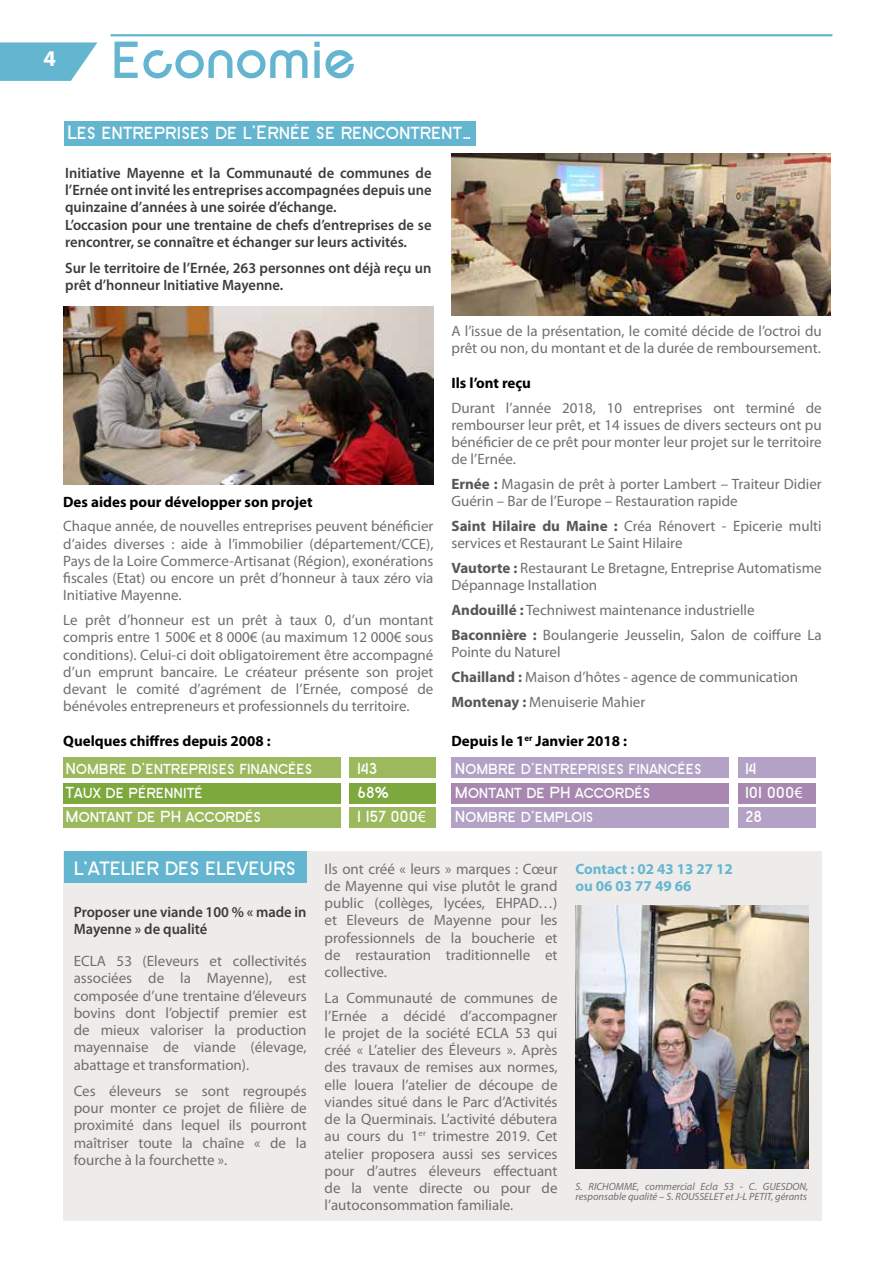
<style>
.page{position:relative;width:893px;height:1263px;background:#fff}
.page>*{position:absolute;margin:0;border:0;box-sizing:border-box;transform-origin:0 0}
.t1{font:700 53.25px "SF New Republic";color:#64b6d0}
.t2{font:700 22.5px "Myriad Pro";color:#fff}
.t3{font:700 20.1px "SF New Republic SC";color:#fff;scale:.95 1}
.t4{font:700 16.65px/24px "SF New Republic SC";color:#fff;scale:.95 1}
.t5{font:15px/17.2px "Myriad Pro";color:#706f6f;text-align:justify}
.t6{font:600 15px/17.2px "Myriad Pro";color:#3c3c3b}
.t7{font:700 15px "Myriad Pro";color:#000}
.t8{font:700 15px/17.2px "Myriad Pro";color:#64b6d0}
.t9{font:italic 10.5px/10.5px "Myriad Pro";color:#706f6f}
.s1{font-weight:700;color:#575756}
.s2{font-family:"Myriad Pro";font-weight:400}
</style>
<div class="page">
<div style="left:63px;top:851px;width:759px;height:370px;background:#eeeceb"></div>
<svg style="left:0;top:42px;width:97px;height:39px;background:#7ac0d6"></svg>
<hr style="left:111px;top:34px;width:721px;height:2px;background:#64b6d0">
<div style="left:65px;top:121px;width:411px;height:24px;background:#64b6d0"></div>
<div style="left:65px;top:851px;width:242px;height:32px;background:#64b6d0"></div>
<img style="left:63px;top:307px;width:370px;height:178px">
<img style="left:451px;top:154px;width:380px;height:161px">
<div style="left:63px;top:757px;width:278px;height:21px;background:#9cb95e"></div>
<div style="left:451px;top:757px;width:278px;height:21px;background:#b3a2c5"></div>
<div style="left:350px;top:757px;width:86px;height:21px;background:#9cb95e"></div>
<div style="left:738px;top:757px;width:78px;height:21px;background:#b3a2c5"></div>
<div style="left:63px;top:783px;width:278px;height:20px;background:#7ca83e"></div>
<div style="left:451px;top:783px;width:278px;height:20px;background:#a888b1"></div>
<div style="left:350px;top:783px;width:86px;height:20px;background:#7ca83e"></div>
<div style="left:738px;top:783px;width:78px;height:20px;background:#a888b1"></div>
<div style="left:63px;top:807px;width:278px;height:21px;background:#9cb95e"></div>
<div style="left:451px;top:807px;width:278px;height:21px;background:#b3a2c5"></div>
<div style="left:350px;top:807px;width:86px;height:21px;background:#9cb95e"></div>
<div style="left:738px;top:807px;width:78px;height:21px;background:#b3a2c5"></div>
<img style="left:575px;top:905px;width:233px;height:263px">
<h2 class="t2" style="left:44px;top:44px;width:14px">4</h2>
<h1 class="t1" style="left:111px;top:31px;width:247px">Economie</h1>
<h3 class="t3" style="left:67px;top:122px;width:427px">Les entreprises de l’Ernée se rencontrent…</h3>
<p class="t6" style="left:65px;top:164px;width:368px">Initiative Mayenne et la Communauté de communes de l’Ernée ont invité les entreprises accompagnées depuis une quinzaine d’années à une soirée d’échange.<br>L’occasion pour une trentaine de chefs d’entreprises de se rencontrer, se connaître et échanger sur leurs activités.</p>
<p class="t6" style="left:65px;top:259px;width:368px">Sur le territoire de l’Ernée, 263 personnes ont déjà reçu un prêt d’honneur Initiative Mayenne.</p>
<p class="t7" style="left:63px;top:492px;width:251px">Des aides pour développer son projet</p>
<p class="t5" style="left:63px;top:517px;width:372px">Chaque année, de nouvelles entreprises peuvent bénéficier d’aides diverses : aide à l’immobilier (département/CCE), Pays de la Loire Commerce-Artisanat (Région), exonérations fiscales (Etat) ou encore un prêt d’honneur à taux zéro via Initiative Mayenne.</p>
<p class="t5" style="left:63px;top:611px;width:372px">Le prêt d’honneur est un prêt à taux 0, d’un montant compris entre 1 500€ et 8 000€ (au maximum 12 000€ sous conditions). Celui-ci doit obligatoirement être accompagné d’un emprunt bancaire. Le créateur présente son projet devant le comité d’agrément de l’Ernée, composé de bénévoles entrepreneurs et professionnels du territoire.</p>
<p class="t7" style="left:63px;top:731px;width:209px">Quelques chiffres depuis 2008 :</p>
<p class="t5" style="left:451px;top:322px;width:372px">A l’issue de la présentation, le comité décide de l’octroi du prêt ou non, du montant et de la durée de remboursement.</p>
<p class="t7" style="left:451px;top:373px;width:81px">Ils l’ont reçu</p>
<p class="t5" style="left:451px;top:399px;width:372px">Durant l’année 2018, 10 entreprises ont terminé de rembourser leur prêt, et 14 issues de divers secteurs ont pu bénéficier de ce prêt pour monter leur projet sur le territoire de l’Ernée.</p>
<p class="t5" style="left:451px;top:475px;width:372px"><span class="s1">Ernée :</span> Magasin de prêt à porter Lambert – Traiteur Didier<br>Guérin – Bar de l’Europe – Restauration rapide</p>
<p class="t5" style="left:451px;top:517px;width:372px"><span class="s1">Saint Hilaire du Maine :</span> Créa Rénovert - Epicerie multi services et Restaurant Le Saint Hilaire</p>
<p class="t5" style="left:451px;top:559px;width:372px"><span class="s1">Vautorte :</span> Restaurant Le Bretagne, Entreprise Automatisme<br>Dépannage Installation</p>
<p class="t5" style="left:451px;top:597px;width:372px;line-height:24.8px"><span class="s1">Andouillé :</span> Techniwest maintenance industrielle<br><span class="s1">Baconnière :</span> Boulangerie Jeusselin, Salon de coiffure La</p>
<p class="t5" style="left:451px;top:639px;width:348px;line-height:24.8px;text-align:left">Pointe du Naturel<br><span class="s1">Chailland :</span> Maison d’hôtes - agence de communication<br><span class="s1">Montenay :</span> Menuiserie Mahier</p>
<p class="t7" style="left:451px;top:731px;width:177px">Depuis le 1<sup>er</sup> Janvier 2018 :</p>
<p class="t4" style="left:66px;top:756px;width:261px">Nombre d’entreprises financées<br>Taux de pérennité<br>Montant de PH accordés</p>
<p class="t4" style="left:455px;top:756px;width:261px">Nombre d’entreprises financées<br>Montant de PH accordés<br>Nombre d’emplois</p>
<p class="t4" style="left:357px;top:756px;width:74px">143<br>68%<br>1 157 000<span class="s2">€</span></p>
<p class="t4" style="left:745px;top:756px;width:62px">14<br>101 000<span class="s2">€<br></span>28</p>
<h3 class="t3" style="left:74px;top:857px;width:236px">L’ATELIER DES ELEVEURS</h3>
<p class="t6" style="left:74px;top:902px;width:234px">Proposer une viande 100 % « made in<br>Mayenne » de qualité</p>
<p class="t5" style="left:74px;top:952px;width:234px">ECLA 53 (Eleveurs et collectivités associées de la Mayenne), est composée d’une trentaine d’éleveurs bovins dont l’objectif premier est de mieux valoriser la production mayennaise de viande (élevage, abattage et transformation).</p>
<p class="t5" style="left:74px;top:1082px;width:234px">Ces éleveurs se sont regroupés pour monter ce projet de filière de proximité dans lequel ils pourront maîtriser toute la chaîne « de la fourche à la fourchette ».</p>
<p class="t5" style="left:325px;top:860px;width:234px">Ils ont créé « leurs » marques : Cœur de Mayenne qui vise plutôt le grand public (collèges, lycées, EHPAD…) et Eleveurs de Mayenne pour les professionnels de la boucherie et de restauration traditionnelle et collective.</p>
<p class="t5" style="left:325px;top:989px;width:234px">La Communauté de communes de l’Ernée a décidé d’accompagner le projet de la société ECLA 53 qui créé « L’atelier des Éleveurs ». Après des travaux de remises aux normes, elle louera l’atelier de découpe de viandes situé dans le Parc d’Activités de la Querminais. L’activité débutera au cours du 1<sup>er</sup> trimestre 2019. Cet atelier proposera aussi ses services pour d’autres éleveurs effectuant de la vente directe ou pour de l’autoconsommation familiale.</p>
<p class="t8" style="left:575px;top:859px;width:159px">Contact : 02 43 13 27 12 ou 06 03 77 49 66</p>
<p class="t9" style="left:575px;top:1181px;width:234px">S. RICHOMME, commercial Ecla 53 - C. GUESDON, responsable qualité – S. ROUSSELET et J-L PETIT, gérants</p>
</div>
